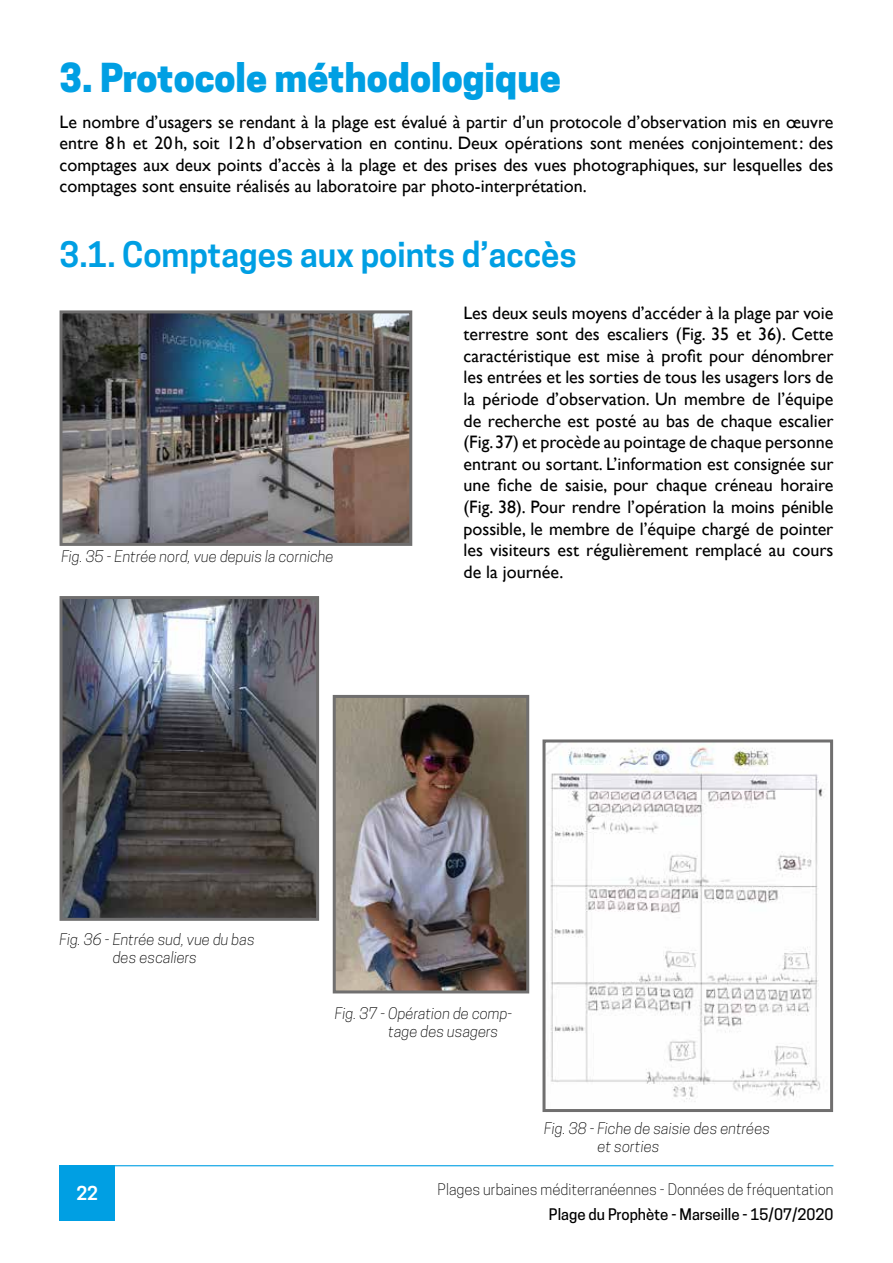
<style>
.page{position:relative;width:893px;height:1263px;background:#fff}
.page>*{position:absolute;margin:0;border:0;box-sizing:border-box;transform-origin:0 0}
.t1{font:800 37.5px "Cooper Hewitt";color:#009fe3}
.t2{font:600 33px "Cooper Hewitt";color:#009fe3}
.t3{font:18px/21.6px "Gill Sans";color:#000;text-align:justify}
.t4{font:600 18px "Cooper Hewitt";color:#fff}
.t5{font:italic 300 15px/18px "Cooper Hewitt";color:#000}
.t6{font:300 15px "Cooper Hewitt";color:#000}
.t7{font:500 15px "Cooper Hewitt";color:#000}
</style>
<div class="page">
<div style="left:60px;top:1165px;width:55px;height:55px;background:#009fe3"></div>
<hr style="left:79px;top:1165px;width:754px;height:1px;background:#009fe3">
<img style="left:337px;top:699px;width:188px;height:290px">
<div style="left:333px;top:695px;width:196px;height:298px;border:3px solid #706f6f"></div>
<img style="left:546px;top:743px;width:279px;height:359px">
<div style="left:542px;top:739px;width:291px;height:373px;border:3px solid #706f6f"></div>
<img style="left:64px;top:600px;width:251px;height:317px">
<div style="left:60px;top:596px;width:259px;height:325px;border:3px solid #706f6f"></div>
<img style="left:64px;top:314px;width:344px;height:228px">
<div style="left:60px;top:310px;width:352px;height:236px;border:3px solid #706f6f"></div>
<h1 class="t1" style="left:60px;top:56px;width:503px">3. Protocole méthodologique</h1>
<p class="t3" style="left:60px;top:111px;width:775px">Le nombre d’usagers se rendant à la plage est évalué à partir d’un protocole d’observation mis en œuvre entre 8 h et 20h, soit 12h d’observation en continu. Deux opérations sont menées conjointement: des comptages aux deux points d’accès à la plage et des prises des vues photographiques, sur lesquelles des comptages sont ensuite réalisés au laboratoire par photo-interprétation.</p>
<h2 class="t2" style="left:60px;top:235px;width:519px">3.1. Comptages aux points d’accès</h2>
<p class="t3" style="left:463px;top:302px;width:371px">Les deux seuls moyens d’accéder à la plage par voie terrestre sont des escaliers (Fig. 35 et 36). Cette caractéristique est mise à profit pour dénombrer les entrées et les sorties de tous les usagers lors de la période d’observation. Un membre de l’équipe de recherche est posté au bas de chaque escalier (Fig. 37) et procède au pointage de chaque personne entrant ou sortant. L’information est consignée sur une fiche de saisie, pour chaque créneau horaire (Fig. 38). Pour rendre l’opération la moins pénible possible, le membre de l’équipe chargé de pointer les visiteurs est régulièrement remplacé au cours de la journée.</p>
<p class="t5" style="left:61px;top:547px;width:274px">Fig. 35 - Entrée nord, vue depuis la corniche</p>
<p class="t5" style="left:60px;top:930px;width:197px;text-align:center">Fig. 36 - Entrée sud, vue du bas des escaliers</p>
<p class="t4" style="left:76px;top:1182px;width:23px">22</p>
<p class="t5" style="left:388px;top:1004px;width:126px;text-indent:-53px">Fig. 37 - Opération de comp&shy;tage des usagers</p>
<p class="t5" style="left:597px;top:1120px;width:174px;text-indent:-53px">Fig. 38 - Fiche de saisie des entrées et sorties</p>
<p class="t6" style="left:438px;top:1180px;width:397px">Plages urbaines méditerranéennes - Données de fréquentation</p>
<p class="t7" style="left:549px;top:1206px;width:286px">Plage du Prophète - Marseille - 15/07/2020</p>
</div>
